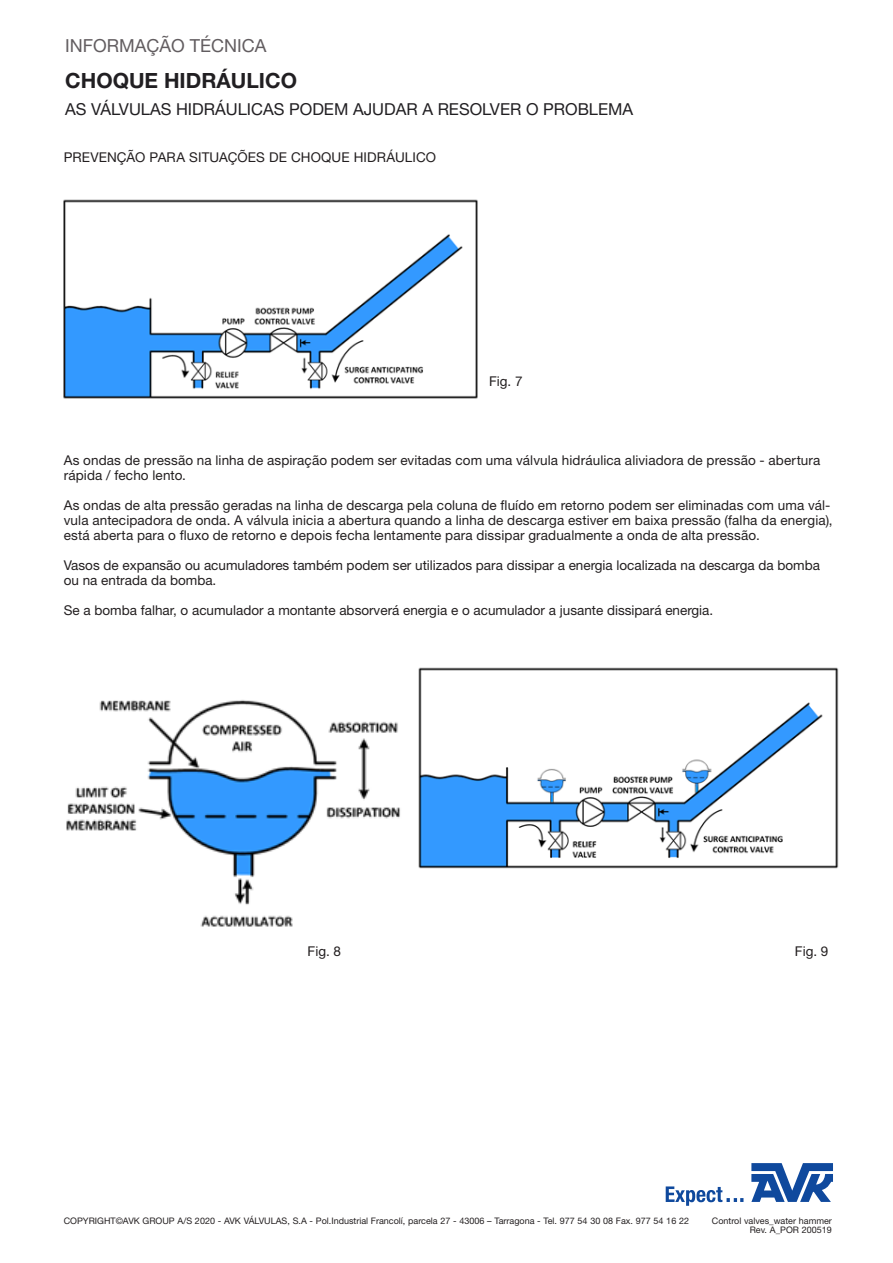
<style>
.page{position:relative;width:893px;height:1263px;background:#fff}
.page>*{position:absolute;margin:0;border:0;box-sizing:border-box;transform-origin:0 0}
.t1{font:700 21px "Helvetica Neue LT Pro";color:#211f22}
.t2{font:18px "Helvetica Neue LT Pro";color:#625d60}
.t3{font:16.5px "Helvetica Neue LT Pro";color:#211f22}
.BODY_COPY{font:13.5px/15px "Helvetica Neue LT Pro";letter-spacing:.01em;color:#231f20}
.t4{font:9px/9px "Helvetica Neue LT Pro";color:#231f20;text-align:right}
</style>
<div class="page">
<svg style="left:751px;top:1163px;width:82px;height:39px"></svg>
<svg style="left:666px;top:1186px;width:77px;height:20px"></svg>
<img style="left:64px;top:199px;width:414px;height:200px">
<img style="left:66px;top:700px;width:334px;height:227px">
<img style="left:418px;top:667px;width:421px;height:202px">
<h2 class="t2" style="left:65px;top:35px;width:203px">INFORMAÇÃO TÉCNICA</h2>
<h1 class="t1" style="left:65px;top:68px;width:233px">CHOQUE HIDRÁULICO</h1>
<p class="t3" style="left:65px;top:100px;width:569px">AS VÁLVULAS HIDRÁULICAS PODEM AJUDAR A RESOLVER O PROBLEMA</p>
<p class="BODY_COPY" style="left:64px;top:150px;width:374px">PREVENÇÃO PARA SITUAÇÕES DE CHOQUE HIDRÁULICO</p>
<p class="BODY_COPY" style="left:489px;top:373px;width:35px">Fig. 7</p>
<p class="BODY_COPY" style="left:64px;top:453px;width:758px">As ondas de pressão na linha de aspiração podem ser evitadas com uma válvula hidráulica aliviadora de pressão - abertura rápida / fecho lento.</p>
<p class="BODY_COPY" style="left:64px;top:498px;width:770px">As ondas de alta pressão geradas na linha de descarga pela coluna de fluído em retorno podem ser eliminadas com uma vál&shy;vula antecipadora de onda. A válvula inicia a abertura quando a linha de descarga estiver em baixa pressão (falha da energia), está aberta para o fluxo de retorno e depois fecha lentamente para dissipar gradualmente a onda de alta pressão.</p>
<p class="BODY_COPY" style="left:64px;top:558px;width:758px">Vasos de expansão ou acumuladores também podem ser utilizados para dissipar a energia localizada na descarga da bomba ou na entrada da bomba.</p>
<p class="BODY_COPY" style="left:64px;top:603px;width:651px">Se a bomba falhar, o acumulador a montante absorverá energia e o acumulador a jusante dissipará energia.</p>
<p class="BODY_COPY" style="left:308px;top:944px;width:35px">Fig. 8</p>
<p class="BODY_COPY" style="left:795px;top:944px;width:35px">Fig. 9</p>
<p class="t4" style="left:64px;top:1216px;width:627px">COPYRIGHT©AVK GROUP A/S 2020 - AVK VÁLVULAS, S.A - Pol.Industrial Francolí, parcela 27 - 43006 – Tarragona - Tel. 977 54 30 08 Fax. 977 54 16 22</p>
<p class="t4" style="left:712px;top:1216px;width:122px">Control valves_water hammer<br>Rev. A_POR 200519</p>
</div>
